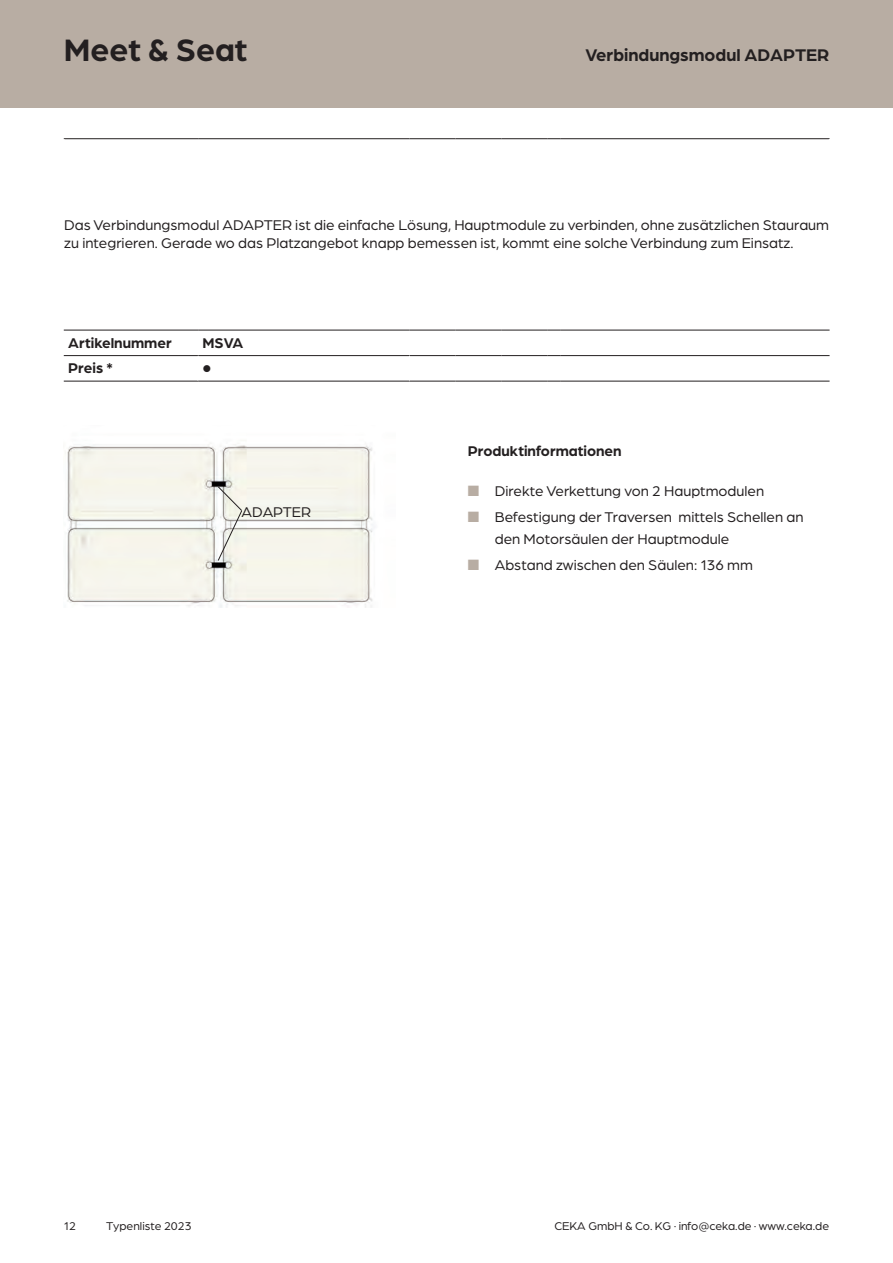
<style>
.page{position:relative;width:893px;height:1263px;background:#fff}
.page>*{position:absolute;margin:0;border:0;box-sizing:border-box;transform-origin:0 0}
.t1{font:700 33px "Arboria";color:#231f20}
.t2{font:700 18px "Arboria";color:#231f20}
.t3{font:15px/18px "Arboria";color:#231f20}
.t4{font:700 15px "Arboria";color:#231f20}
.t5{font:12px "Arboria";color:#231f20}
.t6{font:12px "Wingdings";color:#231f20}
.s1{color:#b8ada3}
</style>
<div class="page">
<div style="left:0;top:0;width:893px;height:107px;background:#b8ada3"></div>
<img style="left:65px;top:444px;width:308px;height:164px">
<svg style="left:64px;top:355px;width:766px;height:27px"></svg>
<hr style="left:198px;top:381px;width:211px;height:1px;background:#231f20">
<hr style="left:64px;top:138px;width:134px;height:1px;background:#231f20">
<hr style="left:198px;top:138px;width:211px;height:1px;background:#231f20">
<hr style="left:409px;top:138px;width:46px;height:1px;background:#231f20">
<hr style="left:455px;top:138px;width:46px;height:1px;background:#231f20">
<hr style="left:501px;top:138px;width:46px;height:1px;background:#231f20">
<svg style="left:547px;top:138px;width:13px;height:1px"></svg>
<hr style="left:560px;top:138px;width:270px;height:1px;background:#231f20">
<hr style="left:64px;top:330px;width:134px;height:1px;background:#231f20">
<hr style="left:198px;top:330px;width:211px;height:1px;background:#231f20">
<hr style="left:409px;top:330px;width:46px;height:1px;background:#231f20">
<hr style="left:455px;top:330px;width:46px;height:1px;background:#231f20">
<hr style="left:501px;top:330px;width:46px;height:1px;background:#231f20">
<svg style="left:547px;top:330px;width:13px;height:1px"></svg>
<hr style="left:560px;top:330px;width:270px;height:1px;background:#231f20">
<svg style="left:218px;top:486px;width:24px;height:75px"></svg>
<h1 class="t1" style="left:64px;top:27px;width:185px">Meet &amp; Seat</h1>
<p class="t2" style="left:585px;top:43px;width:245px">Verbindungsmodul ADAPTER</p>
<p class="t3" style="left:64px;top:216px;width:766px">Das Verbindungsmodul ADAPTER ist die einfache Lösung, Hauptmodule zu verbinden, ohne zusätzlichen Stauraum zu integrieren. Gerade wo das Platzangebot knapp bemessen ist, kommt eine solche Verbindung zum Einsatz.</p>
<p class="t4" style="left:68px;top:332px;width:105px">Artikelnummer</p>
<p class="t4" style="left:202px;top:332px;width:42px">MSVA</p>
<p class="t4" style="left:68px;top:358px;width:46px">Preis *</p>
<p class="t6" style="left:202px;top:362px;width:10px">●</p>
<p class="t3" style="left:242px;top:502px;width:71px">ADAPTER</p>
<p class="t4" style="left:468px;top:440px;width:155px">Produktinformationen</p>
<p class="t3" style="left:468px;top:481px;width:298px"><span class="s1">■</span> Direkte Verkettung von 2 Hauptmodulen</p>
<p class="t3" style="left:495px;top:505px;width:310px;line-height:22.5px;text-indent:-27px"><span class="s1">■</span> Befestigung der Traversen mittels Schellen an den Motorsäulen der Hauptmodule</p>
<p class="t3" style="left:468px;top:555px;width:287px"><span class="s1">■</span> Abstand zwischen den Säulen: 136 mm</p>
<p class="t5" style="left:64px;top:1218px;width:14px">12</p>
<p class="t5" style="left:106px;top:1218px;width:87px">Typenliste 2023</p>
<p class="t5" style="left:554px;top:1218px;width:276px">CEKA GmbH &amp; Co. KG · info@ceka.de · www.ceka.de</p>
</div>
